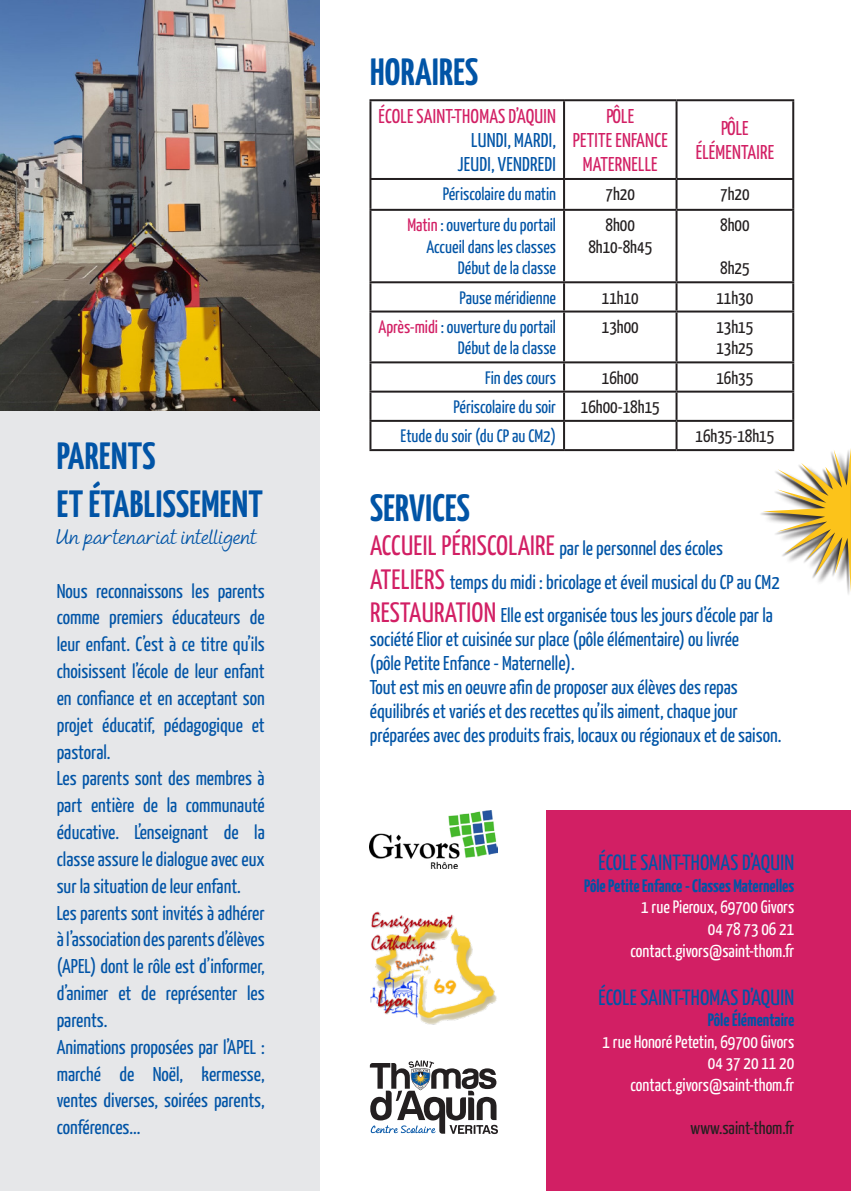
<style>
.page{position:relative;width:851px;height:1191px;background:#fff}
.page>*{position:absolute;margin:0;border:0;box-sizing:border-box;transform-origin:0 0}
.t1{font:700 38px "Yanone Kaffeesatz";letter-spacing:.01em;color:#0154a6}
.t2{font:22px "Yanone Kaffeesatz";letter-spacing:.01em;color:#0154a6}
.t3{font:20px/26.8px "Yanone Kaffeesatz";color:#0154a6;text-align:justify}
.t4{font:20px/24px "Yanone Kaffeesatz";letter-spacing:.01em;color:#d21f64;text-align:center}
.t5{font:20px "Andrea II Script Slant";color:#0154a6}
.t6{font:18px/21.6px "Yanone Kaffeesatz";color:#0154a6;text-align:right}
.t7{font:18px "Yanone Kaffeesatz";color:#fff}
.t8{font:18px "Yanone Kaffeesatz";color:#231f20}
.t9{font:700 18px "Yanone Kaffeesatz";color:#0154a6}
.s1{color:#d21f64}
.s2{font-size:28px;color:#d21f64}
</style>
<div class="page">
<div style="left:547px;top:810px;width:303px;height:381px;background:#d21f64"></div>
<div style="left:0;top:221px;width:319px;height:970px;background:#e6e7e9"></div>
<img style="left:0;top:0;width:319px;height:410px">
<hr style="left:369px;top:99px;width:195px;height:2px;background:#231f20">
<hr style="left:369px;top:101px;width:2px;height:77px;background:#231f20">
<hr style="left:564px;top:99px;width:112px;height:2px;background:#231f20">
<hr style="left:563px;top:101px;width:2px;height:77px;background:#231f20">
<hr style="left:676px;top:99px;width:118px;height:2px;background:#231f20">
<hr style="left:675px;top:101px;width:2px;height:77px;background:#231f20">
<hr style="left:792px;top:101px;width:2px;height:77px;background:#231f20">
<hr style="left:369px;top:178px;width:195px;height:2px;background:#231f20">
<hr style="left:369px;top:180px;width:2px;height:29px;background:#231f20">
<hr style="left:564px;top:178px;width:112px;height:2px;background:#231f20">
<hr style="left:563px;top:180px;width:2px;height:29px;background:#231f20">
<hr style="left:676px;top:178px;width:118px;height:2px;background:#231f20">
<hr style="left:675px;top:180px;width:2px;height:29px;background:#231f20">
<hr style="left:792px;top:180px;width:2px;height:29px;background:#231f20">
<hr style="left:369px;top:209px;width:195px;height:2px;background:#231f20">
<hr style="left:369px;top:211px;width:2px;height:70px;background:#231f20">
<hr style="left:564px;top:209px;width:112px;height:2px;background:#231f20">
<hr style="left:563px;top:211px;width:2px;height:70px;background:#231f20">
<hr style="left:676px;top:209px;width:118px;height:2px;background:#231f20">
<hr style="left:675px;top:211px;width:2px;height:70px;background:#231f20">
<hr style="left:792px;top:211px;width:2px;height:70px;background:#231f20">
<hr style="left:369px;top:281px;width:195px;height:2px;background:#231f20">
<hr style="left:369px;top:283px;width:2px;height:27px;background:#231f20">
<hr style="left:564px;top:281px;width:112px;height:2px;background:#231f20">
<hr style="left:563px;top:283px;width:2px;height:27px;background:#231f20">
<hr style="left:676px;top:281px;width:118px;height:2px;background:#231f20">
<hr style="left:675px;top:283px;width:2px;height:27px;background:#231f20">
<hr style="left:792px;top:283px;width:2px;height:27px;background:#231f20">
<hr style="left:369px;top:310px;width:195px;height:2px;background:#231f20">
<hr style="left:369px;top:312px;width:2px;height:49px;background:#231f20">
<hr style="left:564px;top:310px;width:112px;height:2px;background:#231f20">
<hr style="left:563px;top:312px;width:2px;height:49px;background:#231f20">
<hr style="left:676px;top:310px;width:118px;height:2px;background:#231f20">
<hr style="left:675px;top:312px;width:2px;height:49px;background:#231f20">
<hr style="left:792px;top:312px;width:2px;height:49px;background:#231f20">
<hr style="left:369px;top:361px;width:195px;height:2px;background:#231f20">
<hr style="left:369px;top:363px;width:2px;height:27px;background:#231f20">
<hr style="left:564px;top:361px;width:112px;height:2px;background:#231f20">
<hr style="left:563px;top:363px;width:2px;height:27px;background:#231f20">
<hr style="left:676px;top:361px;width:118px;height:2px;background:#231f20">
<hr style="left:675px;top:363px;width:2px;height:27px;background:#231f20">
<hr style="left:792px;top:363px;width:2px;height:27px;background:#231f20">
<hr style="left:369px;top:390px;width:195px;height:2px;background:#231f20">
<hr style="left:369px;top:392px;width:2px;height:28px;background:#231f20">
<hr style="left:564px;top:390px;width:112px;height:2px;background:#231f20">
<hr style="left:563px;top:392px;width:2px;height:28px;background:#231f20">
<hr style="left:676px;top:390px;width:118px;height:2px;background:#231f20">
<hr style="left:675px;top:392px;width:2px;height:28px;background:#231f20">
<hr style="left:792px;top:392px;width:2px;height:28px;background:#231f20">
<hr style="left:369px;top:420px;width:195px;height:2px;background:#231f20">
<hr style="left:369px;top:422px;width:2px;height:27px;background:#231f20">
<hr style="left:564px;top:420px;width:112px;height:2px;background:#231f20">
<hr style="left:563px;top:422px;width:2px;height:27px;background:#231f20">
<hr style="left:676px;top:420px;width:118px;height:2px;background:#231f20">
<hr style="left:675px;top:422px;width:2px;height:27px;background:#231f20">
<hr style="left:792px;top:422px;width:2px;height:27px;background:#231f20">
<hr style="left:369px;top:449px;width:195px;height:2px;background:#231f20">
<hr style="left:564px;top:449px;width:112px;height:2px;background:#231f20">
<hr style="left:676px;top:449px;width:118px;height:2px;background:#231f20">
<svg style="left:370px;top:1060px;width:128px;height:74px"></svg>
<div style="left:758px;top:449px;width:92px;height:147px;background:#fff"></div>
<svg style="left:762px;top:448px;width:88px;height:144px"></svg>
<img style="left:370px;top:911px;width:127px;height:114px">
<img style="left:370px;top:810px;width:128px;height:58px">
<p class="t1" style="left:57px;top:432px;width:100px">PARENTS</p>
<p class="t1" style="left:57px;top:481px;width:207px">ET ÉTABLISSEMENT</p>
<p class="t5" style="left:57px;top:526px;width:201px">Un partenariat intelligent</p>
<p class="t3" style="left:57px;top:576px;width:209px">Nous reconnaissons les parents comme premiers éducateurs de leur enfant. C’est à ce titre qu’ils choisissent l’école de leur enfant en confiance et en acceptant son projet éducatif, pédagogique et pastoral.</p>
<p class="t3" style="left:57px;top:764px;width:209px">Les parents sont des membres à part entière de la communauté éducative. L’enseignant de la classe assure le dialogue avec eux sur la situation de leur enfant.</p>
<p class="t3" style="left:57px;top:898px;width:209px">Les parents sont invités à adhérer à l’association des parents d’élèves (APEL) dont le rôle est d’informer, d’animer et de représenter les parents.</p>
<p class="t3" style="left:57px;top:1032px;width:209px">Animations proposées par l’APEL : marché de Noël, kermesse, ventes diverses, soirées parents, conférences...</p>
<p class="t1" style="left:370px;top:48px;width:110px">HORAIRES</p>
<p class="t4" style="left:378px;top:103px;width:179px">ÉCOLE SAINT-THOMAS D’AQUIN</p>
<p class="t3" style="left:471px;top:126px;width:86px">LUNDI, MARDI,</p>
<p class="t3" style="left:457px;top:150px;width:100px">JEUDI, VENDREDI</p>
<p class="t4" style="left:606px;top:103px;width:29px">PÔLE</p>
<p class="t4" style="left:572px;top:127px;width:96px">PETITE ENFANCE<br>MATERNELLE</p>
<p class="t4" style="left:721px;top:115px;width:29px">PÔLE</p>
<p class="t4" style="left:695px;top:139px;width:80px">ÉLÉMENTAIRE</p>
<p class="t6" style="left:442px;top:183px;width:115px">Périscolaire du matin</p>
<p class="t8" style="left:605px;top:183px;width:31px">7h20</p>
<p class="t8" style="left:720px;top:183px;width:31px">7h20</p>
<p class="t6" style="left:407px;top:213px;width:150px"><span class="s1">Matin</span> : ouverture du portail</p>
<p class="t6" style="left:426px;top:235px;width:131px">Accueil dans les classes<br>Début de la classe</p>
<p class="t8" style="left:605px;top:214px;width:31px">8h00</p>
<p class="t8" style="left:588px;top:235px;width:65px">8h10-8h45</p>
<p class="t8" style="left:720px;top:214px;width:31px">8h00</p>
<p class="t8" style="left:720px;top:257px;width:31px">8h25</p>
<p class="t6" style="left:459px;top:286px;width:98px">Pause méridienne</p>
<p class="t8" style="left:601px;top:286px;width:38px">11h10</p>
<p class="t8" style="left:716px;top:286px;width:38px">11h30</p>
<p class="t6" style="left:378px;top:315px;width:179px"><span class="s1">Après-midi</span> : ouverture du portail</p>
<p class="t6" style="left:458px;top:337px;width:100px">Début de la classe</p>
<p class="t8" style="left:601px;top:315px;width:38px">13h00</p>
<p class="t8" style="left:716px;top:315px;width:38px">13h15</p>
<p class="t8" style="left:716px;top:337px;width:38px">13h25</p>
<p class="t6" style="left:485px;top:366px;width:72px">Fin des cours</p>
<p class="t8" style="left:601px;top:366px;width:38px">16h00</p>
<p class="t8" style="left:716px;top:366px;width:38px">16h35</p>
<p class="t6" style="left:453px;top:395px;width:104px">Périscolaire du soir</p>
<p class="t8" style="left:581px;top:395px;width:80px">16h00-18h15</p>
<p class="t6" style="left:400px;top:424px;width:157px">Etude du soir (du CP au CM2)</p>
<p class="t8" style="left:695px;top:425px;width:80px">16h35-18h15</p>
<p class="t1" style="left:370px;top:485px;width:101px">SERVICES</p>
<p class="t3" style="left:370px;top:534px;width:354px"><span class="s2">ACCUEIL PÉRISCOLAIRE</span> par le personnel des écoles</p>
<p class="t3" style="left:370px;top:567px;width:411px"><span class="s2">ATELIERS</span> temps du midi : bricolage et éveil musical du CP au CM2</p>
<p class="t3" style="left:370px;top:602px;width:404px;line-height:24px"><span class="s2">RESTAURATION</span> Elle est organisée tous les jours d’école par la société Elior et cuisinée sur place (pôle élémentaire) ou livrée</p>
<p class="t3" style="left:370px;top:649px;width:206px">(pôle Petite Enfance - Maternelle).</p>
<p class="t3" style="left:370px;top:674px;width:413px;line-height:24px;text-align:left">Tout est mis en oeuvre afin de proposer aux élèves des repas équilibrés et variés et des recettes qu’ils aiment, chaque jour préparées avec des produits frais, locaux ou régionaux et de saison.</p>
<p class="t2" style="left:598px;top:849px;width:197px">ÉCOLE SAINT-THOMAS D’AQUIN</p>
<p class="t9" style="left:584px;top:874px;width:212px">Pôle Petite Enfance - Classes Maternelles</p>
<p class="t7" style="left:641px;top:896px;width:154px">1 rue Pieroux, 69700 Givors</p>
<p class="t7" style="left:707px;top:917px;width:88px">04 78 73 06 21</p>
<p class="t7" style="left:630px;top:939px;width:165px">contact.givors@saint-thom.fr</p>
<p class="t2" style="left:598px;top:983px;width:197px">ÉCOLE SAINT-THOMAS D’AQUIN</p>
<p class="t9" style="left:707px;top:1009px;width:88px">Pôle Élémentaire</p>
<p class="t7" style="left:602px;top:1030px;width:193px">1 rue Honoré Petetin, 69700 Givors</p>
<p class="t7" style="left:707px;top:1052px;width:88px">04 37 20 11 20</p>
<p class="t7" style="left:630px;top:1073px;width:165px">contact.givors@saint-thom.fr</p>
<p class="t8" style="left:690px;top:1117px;width:105px">www.saint-thom.fr</p>
</div>
